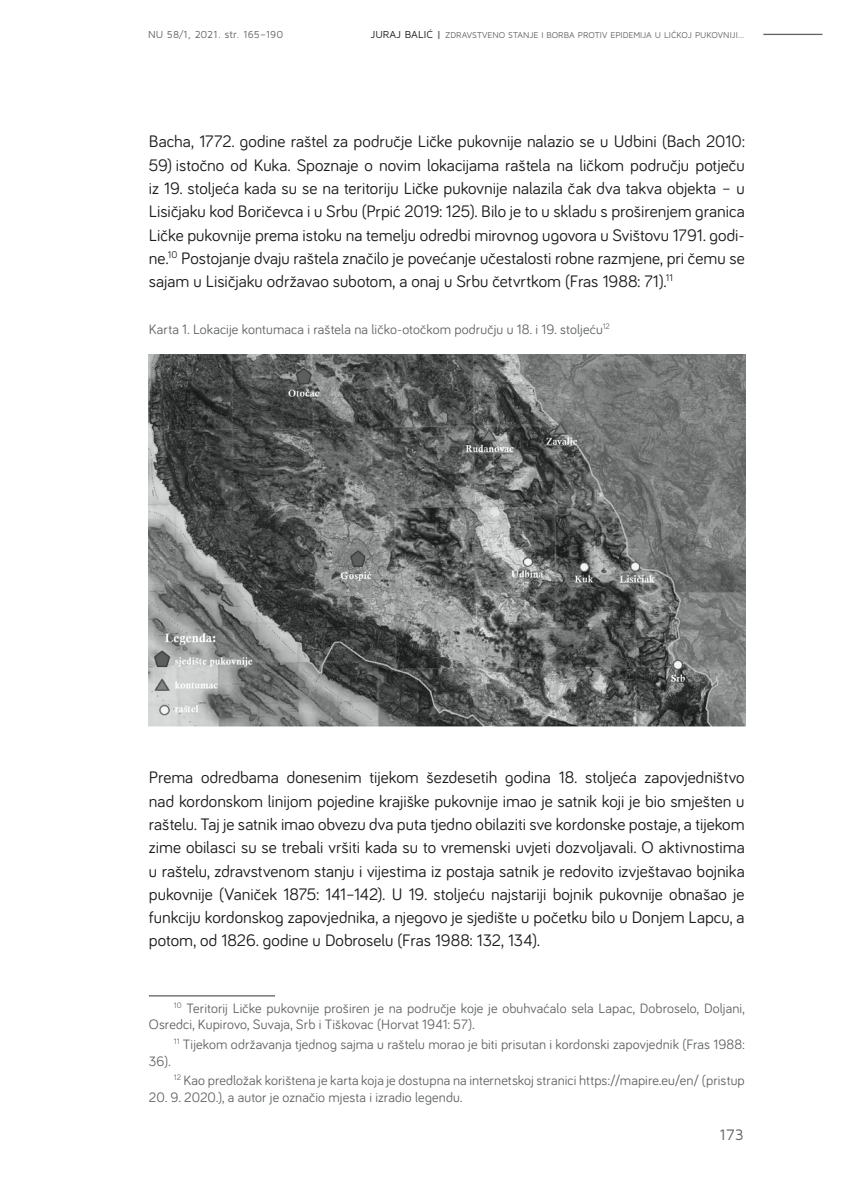
<style>
.page{position:relative;width:844px;height:1191px;background:#fff}
.page>*{position:absolute;margin:0;border:0;box-sizing:border-box;transform-origin:0 0}
.BODY_prvi_paragraf{font:17.15px/23.3px "Bariol";color:#1a1a1a;text-align:justify}
.BODY{font:17.15px/23.3px "Bariol";color:#1a1a1a;text-align:justify}
.t1{font:15.75px "Maven Pro";color:#626464}
.FUSNNOTA{font:14px/16.8px "Bariol";letter-spacing:.01em;color:#626464}
.t2{font:10.5px "Maven Pro";letter-spacing:-.005em;color:#626464}
.t3{font:8.75px "Maven Pro";letter-spacing:-.005em;color:#626464}
.s1{font-size:10.5px;color:#1a1a1a}
.s2{font-weight:700;font-size:10.5px}
</style>
<div class="page">
<hr style="left:763px;top:34px;width:59px;height:1px;background:#626464">
<img style="left:148px;top:355px;width:597px;height:371px">
<hr style="left:149px;top:995px;width:126px;height:1px;background:#626464">
<p class="t2" style="left:148px;top:28px;width:137px">NU 58/1, 2021. str. 165–190</p>
<p class="t3" style="left:370px;top:30px;width:375px"><span class="s1">JURAJ BALIĆ</span> <span class="s2">|</span> ZDRAVSTVENO STANJE I BORBA PROTIV EPIDEMIJA U LIČKOJ PUKOVNIJI…</p>
<p class="BODY" style="left:149px;top:129px;width:597px">Bacha, 1772. godine raštel za područje Ličke pukovnije nalazio se u Udbini (Bach 2010:</p>
<p class="BODY" style="left:149px;top:153px;width:597px">59) istočno od Kuka. Spoznaje o novim lokacijama raštela na ličkom području potječu iz 19. stoljeća kada su se na teritoriju Ličke pukovnije nalazila čak dva takva objekta – u Lisičjaku kod Boričevca i u Srbu (Prpić 2019: 125). Bilo je to u skladu s proširenjem granica Ličke pukovnije prema istoku na temelju odredbi mirovnog ugovora u Svištovu 1791. godi&shy;ne.<sup>10</sup> Postojanje dvaju raštela značilo je povećanje učestalosti robne razmjene, pri čemu se sajam u Lisičjaku održavao subotom, a onaj u Srbu četvrtkom (Fras 1988: 71).<sup>11</sup></p>
<p class="FUSNNOTA" style="left:149px;top:320px;width:462px">Karta 1. Lokacije kontumaca i raštela na ličko-otočkom području u 18. i 19. stoljeću<sup>12</sup></p>
<p class="BODY_prvi_paragraf" style="left:149px;top:765px;width:597px">Prema odredbama donesenim tijekom šezdesetih godina 18. stoljeća zapovjedništvo nad kordonskom linijom pojedine krajiške pukovnije imao je satnik koji je bio smješten u raštelu. Taj je satnik imao obvezu dva puta tjedno obilaziti sve kordonske postaje, a tijekom zime obilasci su se trebali vršiti kada su to vremenski uvjeti dozvoljavali. O aktivnostima u raštelu, zdravstvenom stanju i vijestima iz postaja satnik je redovito izvještavao bojnika pukovnije (Vaniček 1875: 141–142). U 19. stoljeću najstariji bojnik pukovnije obnašao je funkciju kordonskog zapovjednika, a njegovo je sjedište u početku bilo u Donjem Lapcu, a potom, od 1826. godine u Dobroselu (Fras 1988: 132, 134).</p>
<p class="FUSNNOTA" style="left:149px;top:999px;width:597px;text-indent:25px"><sup>10</sup> Teritorij Ličke pukovnije proširen je na područje koje je obuhvaćalo sela Lapac, Dobroselo, Doljani,<br>Osredci, Kupirovo, Suvaja, Srb i Tiškovac (Horvat 1941: 57).</p>
<p class="FUSNNOTA" style="left:174px;top:1035px;width:572px"><sup>11</sup> Tijekom održavanja tjednog sajma u raštelu morao je biti prisutan i kordonski zapovjednik (Fras 1988:</p>
<p class="FUSNNOTA" style="left:149px;top:1051px;width:23px">36).</p>
<p class="FUSNNOTA" style="left:174px;top:1071px;width:572px"><sup>12</sup> Kao predložak korištena je karta koja je dostupna na internetskoj stranici https://mapire.eu/en/ (pristup</p>
<p class="FUSNNOTA" style="left:149px;top:1088px;width:315px">20. 9. 2020.), a autor je označio mjesta i izradio legendu.</p>
<p class="t1" style="left:718px;top:1125px;width:27px">173</p>
</div>
